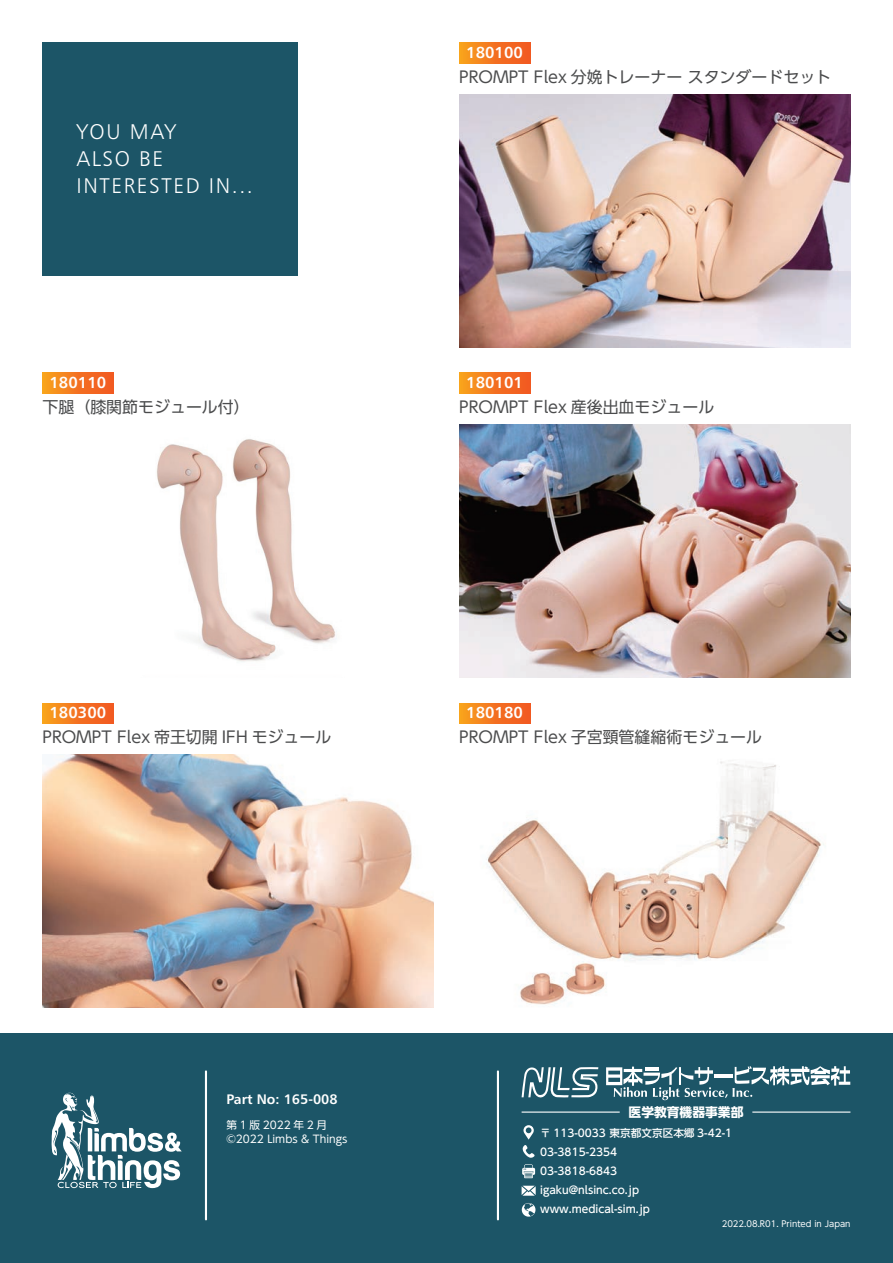
<style>
.page{position:relative;width:893px;height:1263px;background:#fff}
.page>*{position:absolute;margin:0;border:0;box-sizing:border-box;transform-origin:0 0}
.t1{font:21.3px/26.5px "Humanist 777 BT Light B";letter-spacing:.075em;color:#fff}
.t2{font:15.9px "UD Shin Go Pro";color:#4b4c4d}
.t3{font:15.9px "Humanist 777 BT Bold B";color:#fff}
.t4{font:13.8px "Humanist 777 BT Bold B";color:#fff}
.t5{font:700 12.75px "UD Shin Go Pro";color:#fff}
.t6{font:500 10.65px/19.2px "UD Shin Go Pro";color:#fff}
.t7{font:10.65px/13.4px "UD Shin Go Pro";color:#fff}
.t8{font:8.55px "UD Shin Go Pro";color:#fff}
</style>
<div class="page">
<div style="left:0;top:1033px;width:893px;height:230px;background:#1c5567"></div>
<hr style="left:497px;top:1071px;width:2px;height:148px;background:#fff">
<hr style="left:205px;top:1071px;width:2px;height:148px;background:#fff">
<hr style="left:522px;top:1111px;width:98px;height:2px;background:#fff">
<hr style="left:752px;top:1111px;width:98px;height:2px;background:#fff">
<svg style="left:51px;top:1093px;width:131px;height:95px"></svg>
<svg style="left:606px;top:1066px;width:244px;height:34px"></svg>
<svg style="left:522px;top:1067px;width:76px;height:31px"></svg>
<svg style="left:523px;top:1125px;width:11px;height:14px"></svg>
<svg style="left:523px;top:1145px;width:12px;height:13px"></svg>
<svg style="left:522px;top:1203px;width:13px;height:14px"></svg>
<svg style="left:522px;top:1164px;width:13px;height:14px"></svg>
<svg style="left:522px;top:1186px;width:14px;height:10px"></svg>
<div style="left:43px;top:43px;width:255px;height:233px;background:#1c5567"></div>
<div style="left:459px;top:373px;width:71px;height:20px;background:linear-gradient(to right,#f89e1d,#f15123)"></div>
<div style="left:459px;top:703px;width:71px;height:21px;background:linear-gradient(to right,#f89e1d,#f15123)"></div>
<div style="left:43px;top:703px;width:70px;height:21px;background:linear-gradient(to right,#f89d1d,#f15322)"></div>
<div style="left:43px;top:373px;width:70px;height:20px;background:linear-gradient(to right,#f89d1d,#f15322)"></div>
<img style="left:156px;top:439px;width:181px;height:223px">
<div style="left:459px;top:43px;width:71px;height:20px;background:linear-gradient(to right,#f89e1d,#f15123)"></div>
<img style="left:459px;top:94px;width:391px;height:253px">
<img style="left:459px;top:424px;width:391px;height:253px">
<img style="left:488px;top:761px;width:336px;height:244px">
<img style="left:43px;top:755px;width:391px;height:253px">
<h1 class="t1" style="left:77px;top:118px;width:178px">YOU MAY<br>ALSO BE<br>INTERESTED IN...</h1>
<p class="t3" style="left:50px;top:372px;width:58px">180110</p>
<p class="t2" style="left:43px;top:394px;width:209px">下腿（膝関節モジュール付）</p>
<p class="t3" style="left:50px;top:703px;width:58px">180300</p>
<p class="t2" style="left:43px;top:724px;width:290px">PROMPT Flex 帝王切開 IFH モジュール</p>
<p class="t3" style="left:466px;top:42px;width:58px">180100</p>
<p class="t2" style="left:459px;top:64px;width:373px">PROMPT Flex 分娩トレーナースタンダードセット</p>
<p class="t3" style="left:466px;top:372px;width:58px">180101</p>
<p class="t2" style="left:459px;top:394px;width:257px">PROMPT Flex 産後出血モジュール</p>
<p class="t3" style="left:466px;top:703px;width:58px">180180</p>
<p class="t2" style="left:459px;top:724px;width:304px">PROMPT Flex 子宮頸管縫縮術モジュール</p>
<p class="t4" style="left:226px;top:1090px;width:113px">Part No: 165-008</p>
<p class="t7" style="left:226px;top:1118px;width:122px">第1版2022年2月©2022 Limbs &amp; Things</p>
<p class="t5" style="left:629px;top:1101px;width:116px">医学教育機器事業部</p>
<p class="t6" style="left:540px;top:1123px;width:194px">〒 113-0033 東京都文京区本郷 3-42-1<br>03-3815-2354<br>03-3818-6843<br>igaku@nlsinc.co.jp www.medical-sim.jp</p>
<p class="t8" style="left:722px;top:1217px;width:130px">2022.08.R01. Printed in Japan</p>
</div>
